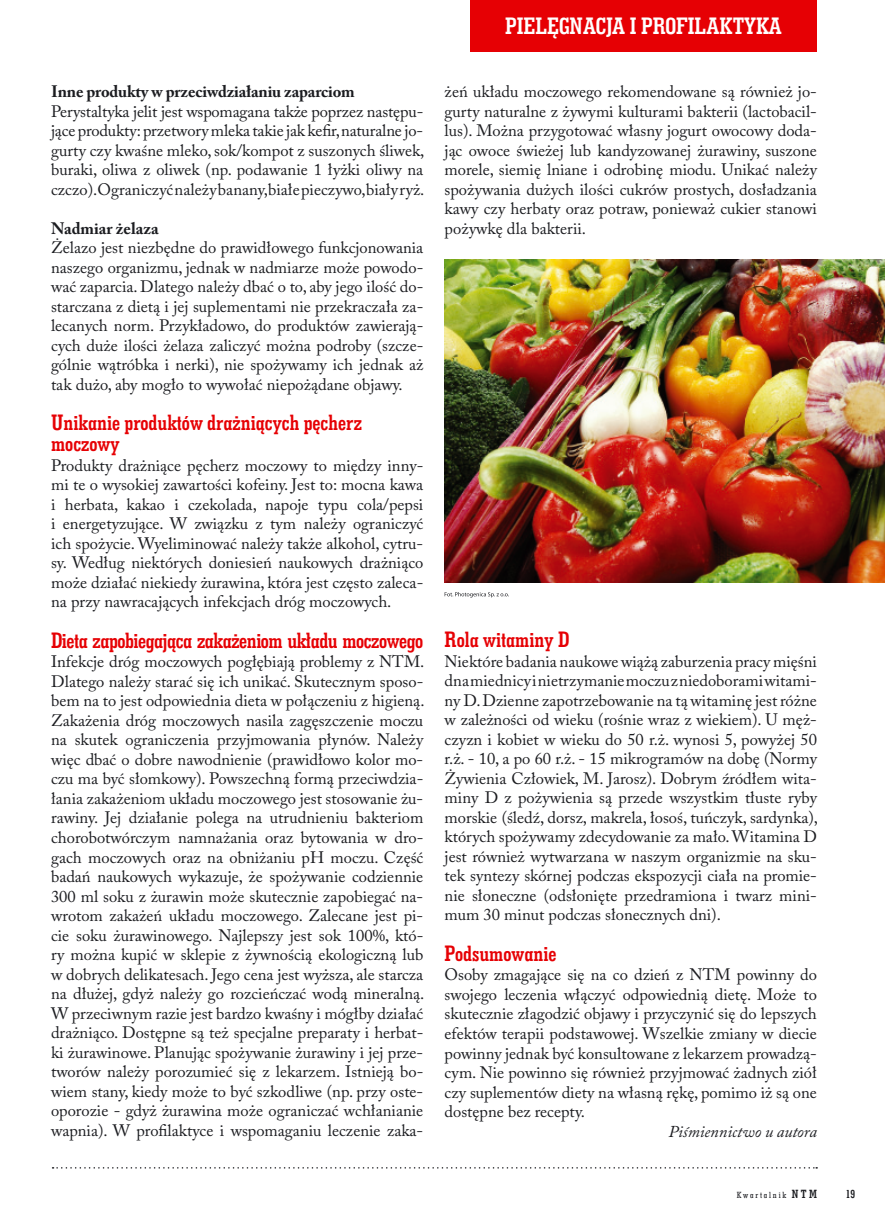
<style>
.page{position:relative;width:885px;height:1225px;background:#fff}
.page>*{position:absolute;margin:0;border:0;box-sizing:border-box;transform-origin:0 0}
.t1{font:24px "Geo Slab 703 Bd Cn EU Normal";color:#fff}
.t2{font:22.5px/21px "Geo Slab 703 Bd Cn EU Normal";color:#e60004}
.t3{font:22.5px "Geo Slab 703 Bd Cn EU Normal";letter-spacing:-.02em;color:#e60004}
.t4{font:16.5px/19.5px "Adobe Caslon Pro";color:#1b1c20;text-align:justify}
.t5{font:700 16.5px "Adobe Caslon Pro";letter-spacing:-.01em;color:#1b1c20}
.t6{font:italic 16.5px "Adobe Caslon Pro";color:#1b1c20}
.t7{font:12px "Geo Slab 703 Bd Cn EU Normal";color:#1b1c20}
.t8{font:9px "Geo Slab 703 Md Cn EU Normal";letter-spacing:.2em;color:#1b1c20}
.s1{font-family:"Geo Slab 703 Bd Cn EU Normal";font-size:12px}
</style>
<div class="page">
<div style="left:470px;top:0;width:346px;height:51px;background:#e60004"></div>
<svg style="left:53px;top:1167px;width:764px;height:1px"></svg>
<img style="left:444px;top:259px;width:440px;height:324px">
<svg style="left:444px;top:592px;width:65px;height:5px"></svg>
<p class="t5" style="left:51px;top:82px;width:305px">Inne produkty w przeciwdziałaniu zaparciom</p>
<p class="t4" style="left:51px;top:101px;width:375px">Perystaltyka jelit jest wspomagana także poprzez następu&shy;jące produkty: przetwory mleka takie jak kefir, naturalne jo&shy;gurty czy kwaśne mleko, sok/kompot z suszonych śliwek, buraki, oliwa z oliwek (np. podawanie 1 łyżki oliwy na czczo). Ograniczyć należy banany, białe pieczywo, biały ryż.</p>
<p class="t5" style="left:51px;top:218px;width:109px">Nadmiar żelaza</p>
<p class="t4" style="left:51px;top:238px;width:374px">Żelazo jest niezbędne do prawidłowego funkcjonowania naszego organizmu, jednak w nadmiarze może powodo&shy;wać zaparcia. Dlatego należy dbać o to, aby jego ilość do&shy;starczana z dietą i jej suplementami nie przekraczała za&shy;lecanych norm. Przykładowo, do produktów zawierają&shy;cych duże ilości żelaza zaliczyć można podroby (szcze&shy;gólnie wątróbka i nerki), nie spożywamy ich jednak aż tak dużo, aby mogło to wywołać niepożądane objawy.</p>
<h2 class="t2" style="left:51px;top:411px;width:312px">Unikanie produktów drażniących pęcherz moczowy</h2>
<p class="t4" style="left:51px;top:455px;width:374px">Produkty drażniące pęcherz moczowy to między inny&shy;mi te o wysokiej zawartości kofeiny. Jest to: mocna kawa i herbata, kakao i czekolada, napoje typu cola/pepsi i energetyzujące. W związku z tym należy ograniczyć ich spożycie. Wyeliminować należy także alkohol, cytru&shy;sy. Według niektórych doniesień naukowych drażniąco może działać niekiedy żurawina, która jest często zaleca&shy;na przy nawracających infekcjach dróg moczowych.</p>
<h2 class="t3" style="left:51px;top:626px;width:374px">Dieta zapobiegająca zakażeniom układu moczowego</h2>
<p class="t4" style="left:51px;top:652px;width:375px">Infekcje dróg moczowych pogłębiają problemy z NTM.<br>Dlatego należy starać się ich unikać. Skutecznym sposo&shy;bem na to jest odpowiednia dieta w połączeniu z higieną.<br>Zakażenia dróg moczowych nasila zagęszczenie moczu na skutek ograniczenia przyjmowania płynów. Należy więc dbać o dobre nawodnienie (prawidłowo kolor mo&shy;czu ma być słomkowy). Powszechną formą przeciwdzia&shy;łania zakażeniom układu moczowego jest stosowanie żu&shy;rawiny. Jej działanie polega na utrudnieniu bakteriom chorobotwórczym namnażania oraz bytowania w dro&shy;gach moczowych oraz na obniżaniu pH moczu. Część badań naukowych wykazuje, że spożywanie codziennie 300 ml soku z żurawin może skutecznie zapobiegać na&shy;wrotom zakażeń układu moczowego. Zalecane jest pi&shy;cie soku żurawinowego. Najlepszy jest sok 100%, któ&shy;ry można kupić w sklepie z żywnością ekologiczną lub w dobrych delikatesach. Jego cena jest wyższa, ale starcza na dłużej, gdyż należy go rozcieńczać wodą mineralną.<br>W przeciwnym razie jest bardzo kwaśny i mógłby działać drażniąco. Dostępne są też specjalne preparaty i herbat&shy;ki żurawinowe. Planując spożywanie żurawiny i jej prze&shy;tworów należy porozumieć się z lekarzem. Istnieją bo&shy;wiem stany, kiedy może to być szkodliwe (np. przy oste&shy;oporozie - gdyż żurawina może ograniczać wchłanianie wapnia). W profilaktyce i wspomaganiu leczenie zaka-</p>
<h1 class="t1" style="left:505px;top:11px;width:278px">PIELĘGNACJA I PROFILAKTYKA</h1>
<p class="t4" style="left:444px;top:82px;width:374px">żeń układu moczowego rekomendowane są również jo&shy;gurty naturalne z żywymi kulturami bakterii (lactobacil&shy;lus). Można przygotować własny jogurt owocowy doda&shy;jąc owoce świeżej lub kandyzowanej żurawiny, suszone morele, siemię lniane i odrobinę miodu. Unikać należy spożywania dużych ilości cukrów prostych, dosładzania kawy czy herbaty oraz potraw, ponieważ cukier stanowi pożywkę dla bakterii.</p>
<h2 class="t2" style="left:444px;top:628px;width:126px">Rola witaminy D</h2>
<p class="t4" style="left:444px;top:651px;width:375px">Niektóre badania naukowe wiążą zaburzenia pracy mięśni dna miednicy i nietrzymanie moczu z niedoborami witami&shy;ny D. Dzienne zapotrzebowanie na tą witaminę jest różne w zależności od wieku (rośnie wraz z wiekiem). U męż&shy;czyzn i kobiet w wieku do 50 r.ż. wynosi 5, powyżej 50 r.ż. - 10, a po 60 r.ż. - 15 mikrogramów na dobę (Normy Żywienia Człowiek, M. Jarosz). Dobrym źródłem wita&shy;miny D z pożywienia są przede wszystkim tłuste ryby morskie (śledź, dorsz, makrela, łosoś, tuńczyk, sardynka), których spożywamy zdecydowanie za mało. Witamina D jest również wytwarzana w naszym organizmie na sku&shy;tek syntezy skórnej podczas ekspozycji ciała na promie&shy;nie słoneczne (odsłonięte przedramiona i twarz mini&shy;mum 30 minut podczas słonecznych dni).</p>
<h2 class="t2" style="left:444px;top:942px;width:113px">Podsumowanie</h2>
<p class="t4" style="left:444px;top:965px;width:374px">Osoby zmagające się na co dzień z NTM powinny do swojego leczenia włączyć odpowiednią dietę. Może to skutecznie złagodzić objawy i przyczynić się do lepszych efektów terapii podstawowej. Wszelkie zmiany w diecie powinny jednak być konsultowane z lekarzem prowadzą&shy;cym. Nie powinno się również przyjmować żadnych ziół czy suplementów diety na własną rękę, pomimo iż są one dostępne bez recepty.</p>
<p class="t6" style="left:668px;top:1121px;width:150px">Piśmiennictwo u autora</p>
<p class="t8" style="left:736px;top:1189px;width:82px">Kwartalnik <span class="s1">NTM</span></p>
<p class="t7" style="left:845px;top:1186px;width:11px">19</p>
</div>
